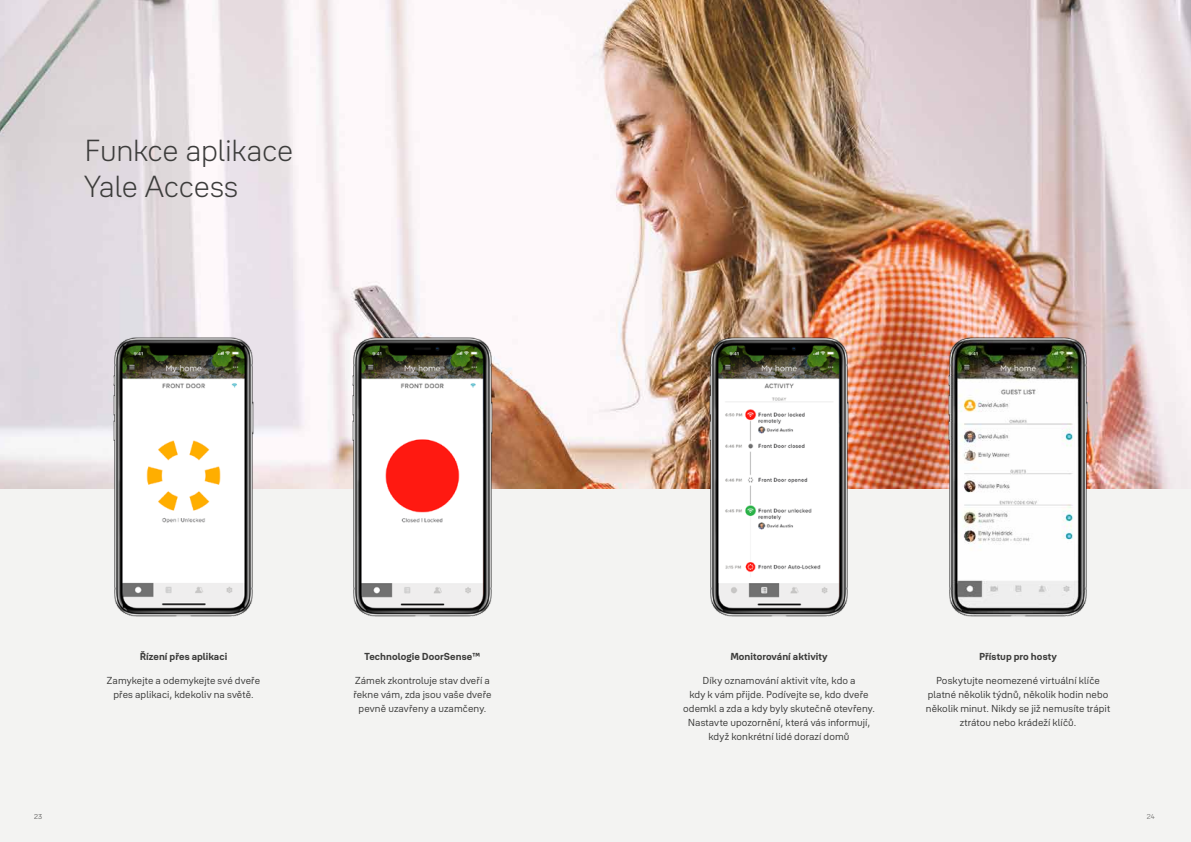
<style>
.page{position:relative;width:1191px;height:842px;background:#fff}
.page>*{position:absolute;margin:0;border:0;box-sizing:border-box;transform-origin:0 0}
.t1{font:300 30px/36px "Yale Solis";letter-spacing:-.01em;color:#3c3c3b}
.t2{font:10px/14px "Yale Solis";letter-spacing:.005em;color:#3c3c3b;text-align:center}
.t3{font:700 10px "Yale Solis";letter-spacing:.005em;color:#3c3c3b}
.t4{font:300 7px "Yale Solis";color:#3c3c3b}
.t5{font:300 7px "Yale Solis";color:#575756}
</style>
<div class="page">
<img style="left:0;top:0;width:1191px;height:489px">
<div style="left:0;top:489px;width:595px;height:353px;background:#f3f3f2"></div>
<div style="left:595px;top:489px;width:596px;height:353px;background:#f3f3f2"></div>
<img style="left:114px;top:333px;width:139px;height:284px">
<img style="left:353px;top:333px;width:139px;height:284px">
<img style="left:709px;top:333px;width:140px;height:284px">
<img style="left:948px;top:333px;width:139px;height:284px">
<h1 class="t1" style="left:84px;top:133px;width:210px">Funkce aplikace<br>Yale Access</h1>
<p class="t3" style="left:140px;top:650px;width:89px">Řízení přes aplikaci</p>
<p class="t2" style="left:107px;top:673px;width:155px">Zamykejte a odemykejte své dveře přes aplikaci, kdekoliv na světě.</p>
<p class="t3" style="left:364px;top:650px;width:117px">Technologie DoorSense™</p>
<p class="t2" style="left:353px;top:673px;width:140px">Zámek zkontroluje stav dveří a řekne vám, zda jsou vaše dveře pevně uzavřeny a uzamčeny.</p>
<p class="t3" style="left:730px;top:650px;width:99px">Monitorování aktivity</p>
<p class="t2" style="left:683px;top:673px;width:193px">Díky oznamování aktivit víte, kdo a<br>kdy k vám přijde. Podívejte se, kdo dveře odemkl a zda a kdy byly skutečně otevřeny.<br>Nastavte upozornění, která vás informují, když konkrétní lidé dorazí domů</p>
<p class="t3" style="left:979px;top:650px;width:79px">Přístup pro hosty</p>
<p class="t2" style="left:925px;top:673px;width:186px">Poskytujte neomezené virtuální klíče platné několik týdnů, několik hodin nebo několik minut. Nikdy se již nemusíte trápit ztrátou nebo krádeží klíčů.</p>
<p class="t4" style="left:34px;top:812px;width:10px">23</p>
<p class="t4" style="left:1147px;top:812px;width:9px">18</p>
<p class="t5" style="left:1147px;top:812px;width:10px">24</p>
</div>
